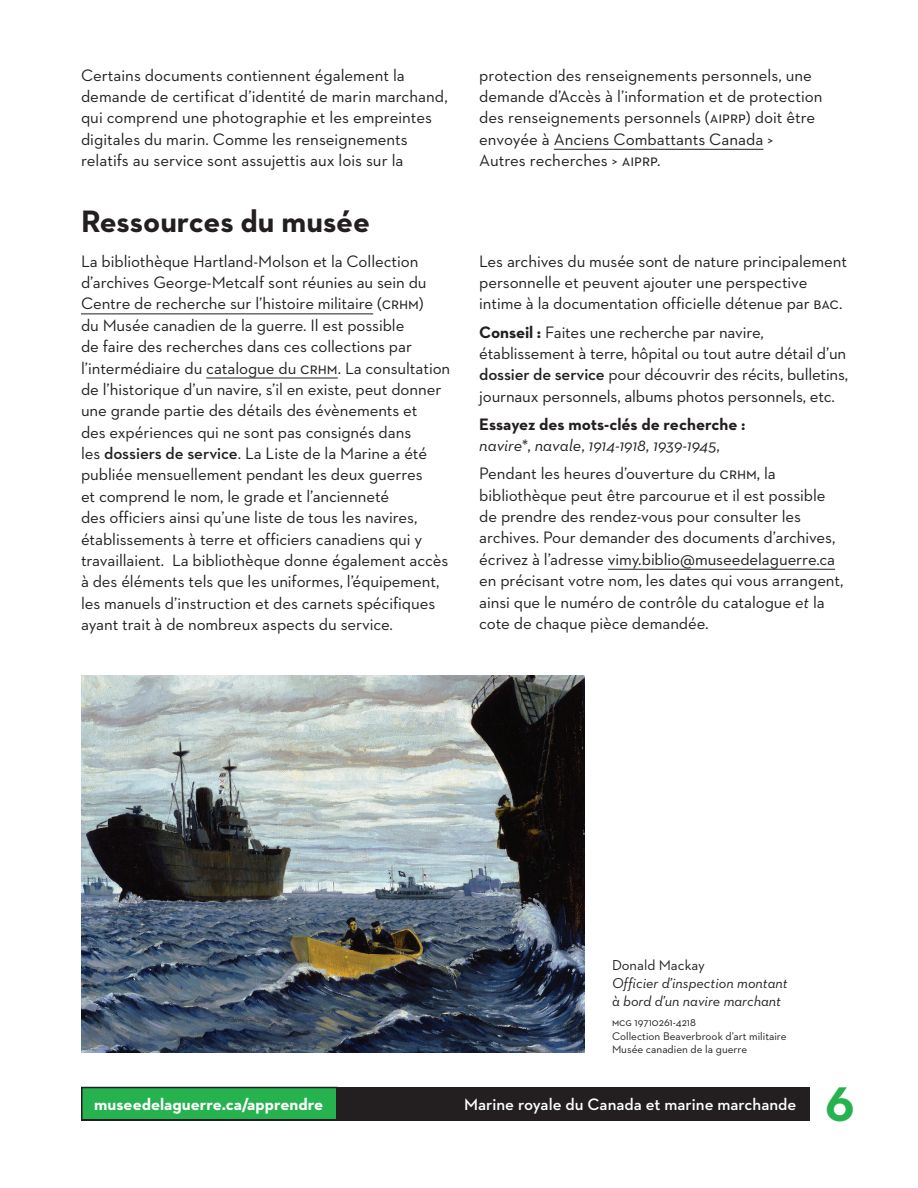
<style>
.page{position:relative;width:918px;height:1188px;background:#fff}
.page>*{position:absolute;margin:0;border:0;box-sizing:border-box;transform-origin:0 0}
.t1{font:700 49.5px "Neutraface 2 Text";color:#27b250}
.t2{font:700 31.5px "Neutraface 2 Text";color:#231f20}
.t3{font:16.8px/21.5px "Neutraface 2 Text";letter-spacing:-.005em;color:#231f20}
.t4{font:700 16.8px/21.5px "Neutraface 2 Text";color:#231f20}
.t5{font:600 16.8px "Neutraface 2 Text";color:#fff}
.t6{font:700 16.8px "Neutraface 2 Text";color:#fff}
.t7{font:italic 14.7px/18px "Neutraface 2 Text";color:#231f20}
.t8{font:14.7px "Neutraface 2 Text";color:#231f20}
.t9{font:11.25px/13.5px "Neutraface 2 Text";color:#231f20}
.s1{font-weight:600}
.s2{font-weight:700}
.s3{font-weight:400;font-style:italic}
.s4{font-weight:400}
.s5{font-style:italic}
</style>
<div class="page">
<div style="left:81px;top:1087px;width:729px;height:33px;background:#231f20"></div>
<div style="left:82px;top:1088px;width:255px;height:32px;background:#27b250"></div>
<div style="left:81px;top:1087px;width:257px;height:33px;border:2px solid #231f20"></div>
<hr style="left:554px;top:149px;width:209px;height:1px;background:#231f20">
<hr style="left:81px;top:314px;width:292px;height:1px;background:#231f20">
<hr style="left:206px;top:378px;width:132px;height:1px;background:#231f20">
<hr style="left:608px;top:569px;width:227px;height:1px;background:#231f20">
<img style="left:81px;top:675px;width:504px;height:378px">
<p class="t3" style="left:81px;top:64px;width:368px">Certains documents contiennent également la demande de certificat d’identité de marin marchand, qui comprend une photographie et les empreintes digitales du marin. Comme les renseignements relatifs au service sont assujettis aux lois sur la</p>
<p class="t3" style="left:479px;top:64px;width:345px">protection des renseignements personnels, une demande d’Accès à l’information et de protection des renseignements personnels (aiprp) doit être envoyée à Anciens Combattants Canada &gt; Autres recherches &gt; aiprp.</p>
<h2 class="t2" style="left:81px;top:201px;width:291px">Ressources du musée</h2>
<p class="t3" style="left:81px;top:250px;width:371px">La bibliothèque Hartland-Molson et la Collection d’archives George-Metcalf sont réunies au sein du Centre de recherche sur l’histoire militaire (crhm)<br>du Musée canadien de la guerre. Il est possible<br>de faire des recherches dans ces collections par l’intermédiaire du catalogue du crhm. La consultation de l’historique d’un navire, s’il en existe, peut donner une grande partie des détails des évènements et<br>des expériences qui ne sont pas consignés dans<br>les <span class="s1">dossiers de service</span>. La Liste de la Marine a été publiée mensuellement pendant les deux guerres<br>et comprend le nom, le grade et l’ancienneté<br>des officiers ainsi qu’une liste de tous les navires, établissements à terre et officiers canadiens qui y travaillaient. La bibliothèque donne également accès à des éléments tels que les uniformes, l’équipement, les manuels d’instruction et des carnets spécifiques ayant trait à de nombreux aspects du service.</p>
<p class="t3" style="left:479px;top:250px;width:369px">Les archives du musée sont de nature principalement personnelle et peuvent ajouter une perspective intime à la documentation officielle détenue par bac.</p>
<p class="t3" style="left:479px;top:321px;width:371px"><span class="s2">Conseil :</span> Faites une recherche par navire, établissement à terre, hôpital ou tout autre détail d’un <span class="s1">dossier de service</span> pour découvrir des récits, bulletins, journaux personnels, albums photos personnels, etc.</p>
<p class="t4" style="left:479px;top:413px;width:268px">Essayez des mots-clés de recherche : <span class="s3">navire*</span><span class="s4">,</span> <span class="s3">navale</span><span class="s4">,</span> <span class="s3">1914-1918</span><span class="s4">,</span> <span class="s3">1939-1945</span><span class="s4">,</span></p>
<p class="t3" style="left:479px;top:463px;width:366px">Pendant les heures d’ouverture du crhm, la bibliothèque peut être parcourue et il est possible de prendre des rendez-vous pour consulter les archives. Pour demander des documents d’archives, écrivez à l’adresse vimy.biblio@museedelaguerre.ca en précisant votre nom, les dates qui vous arrangent, ainsi que le numéro de contrôle du catalogue <span class="s5">et</span> la cote de chaque pièce demandée.</p>
<p class="t8" style="left:612px;top:956px;width:95px">Donald Mackay</p>
<p class="t7" style="left:612px;top:974px;width:177px">Officier d’inspection montant à bord d’un navire marchant</p>
<p class="t9" style="left:612px;top:1015px;width:176px">mcg 19710261-4218<br>Collection Beaverbrook d’art militaire<br>Musée canadien de la guerre</p>
<p class="t6" style="left:94px;top:1094px;width:230px">museedelaguerre.ca/apprendre</p>
<p class="t5" style="left:464px;top:1094px;width:334px">Marine royale du Canada et marine marchande</p>
<h1 class="t1" style="left:825px;top:1072px;width:31px">6</h1>
</div>
